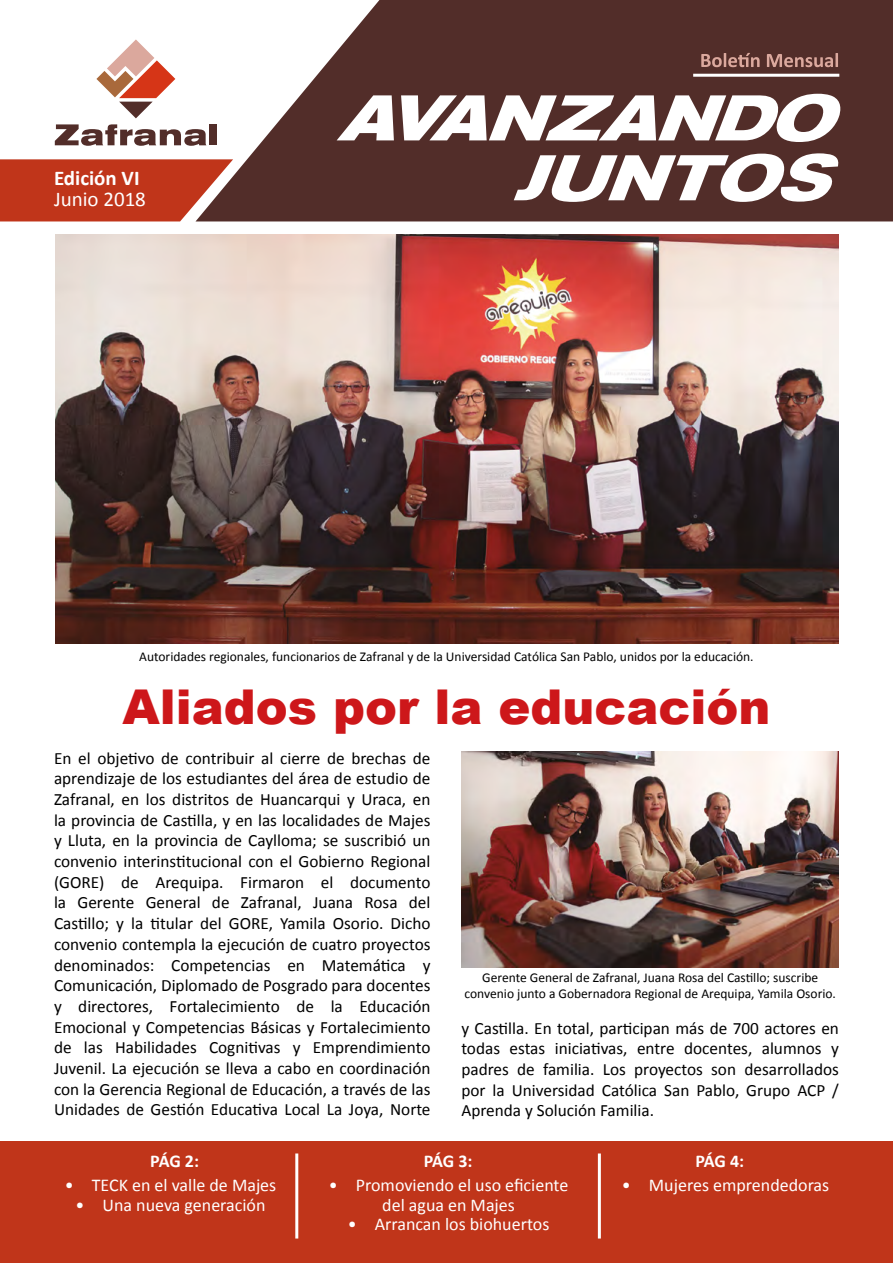
<style>
.page{position:relative;width:893px;height:1263px;background:#fff}
.page>*{position:absolute;margin:0;border:0;box-sizing:border-box;transform-origin:0 0}
.t1{font:900 48px "Arial";color:#cd171a}
.t2{font:700 21px "Calibri";color:#fff}
.t3{font:21px "Calibri";color:#fff}
.t4{font:18px/19.5px "Calibri";color:#fff;text-align:center}
.t5{font:700 18px "Calibri";letter-spacing:-.04em;color:#fff}
.t6{font:17.25px/20.7px "Calibri";color:#000;text-align:justify}
.t7{font:13.5px/16.2px "Calibri";color:#000;text-align:center}
</style>
<div class="page">
<div style="left:0;top:159px;width:195px;height:62px;background:#c0351a"></div>
<svg style="left:195px;top:0;width:698px;height:221px;fill:#522d29"></svg>
<svg style="left:701px;top:53px;width:59px;height:14px"></svg>
<svg style="left:767px;top:53px;width:71px;height:14px"></svg>
<hr style="left:693px;top:74px;width:146px;height:3px;background:#fff">
<svg style="left:337px;top:95px;width:57px;height:45px"></svg>
<svg style="left:401px;top:94px;width:440px;height:48px"></svg>
<svg style="left:514px;top:153px;width:326px;height:49px"></svg>
<svg style="left:55px;top:124px;width:151px;height:22px"></svg>
<div style="left:210px;top:124px;width:7px;height:21px;background:#522d29"></div>
<svg style="left:96px;top:39px;width:79px;height:79px"></svg>
<img style="left:55px;top:235px;width:784px;height:408px">
<div style="left:0;top:1142px;width:893px;height:121px;background:#c0351a"></div>
<hr style="left:295px;top:1153px;width:3px;height:85px;background:#fff">
<hr style="left:598px;top:1153px;width:3px;height:85px;background:#fff">
<img style="left:461px;top:752px;width:378px;height:215px">
<p class="t2" style="left:54px;top:164px;width:87px">Edición VI</p>
<p class="t3" style="left:54px;top:185px;width:93px">Junio 2018</p>
<p class="t7" style="left:139px;top:648px;width:616px">Autoridades regionales, funcionarios de Zafranal y de la Universidad Católica San Pablo, unidos por la educación.</p>
<h1 class="t1" style="left:122px;top:680px;width:650px">Aliados por la educación</h1>
<p class="t6" style="left:54px;top:747px;width:378px">En el objetivo de contribuir al cierre de brechas de aprendizaje de los estudiantes del área de estudio de Zafranal, en los distritos de Huancarqui y Uraca, en la provincia de Castilla, y en las localidades de Majes y Lluta, en la provincia de Caylloma; se suscribió un convenio interinstitucional con el Gobierno Regional (GORE) de Arequipa. Firmaron el documento la Gerente General de Zafranal, Juana Rosa del Castillo; y la titular del GORE, Yamila Osorio. Dicho convenio contempla la ejecución de cuatro proyectos denominados: Competencias en Matemática y Comunicación, Diplomado de Posgrado para docentes y directores, Fortalecimiento de la Educación Emocional y Competencias Básicas y Fortalecimiento de las Habilidades Cognitivas y Emprendimiento Juvenil. La ejecución se lleva a cabo en coordinación con la Gerencia Regional de Educación, a través de las Unidades de Gestión Educativa Local La Joya, Norte</p>
<p class="t7" style="left:465px;top:969px;width:373px">Gerente General de Zafranal, Juana Rosa del Castillo; suscribe convenio junto a Gobernadora Regional de Arequipa, Yamila Osorio.</p>
<p class="t6" style="left:461px;top:1017px;width:379px">y Castilla. En total, participan más de 700 actores en todas estas iniciativas, entre docentes, alumnos y padres de familia. Los proyectos son desarrollados por la Universidad Católica San Pablo, Grupo ACP / Aprenda y Solución Familia.</p>
<p class="t5" style="left:150px;top:1149px;width:50px">PÁG 2:</p>
<p class="t5" style="left:424px;top:1149px;width:50px">PÁG 3:</p>
<p class="t5" style="left:696px;top:1149px;width:50px">PÁG 4:</p>
<p class="t4" style="left:65px;top:1176px;width:213px">• TECK en el valle de Majes</p>
<p class="t4" style="left:76px;top:1195px;width:191px">• Una nueva generación</p>
<p class="t4" style="left:329px;top:1176px;width:241px">• Promoviendo el uso eficiente del agua en Majes</p>
<p class="t4" style="left:348px;top:1215px;width:203px">• Arrancan los biohuertos</p>
<p class="t4" style="left:622px;top:1176px;width:209px">• Mujeres emprendedoras</p>
</div>
